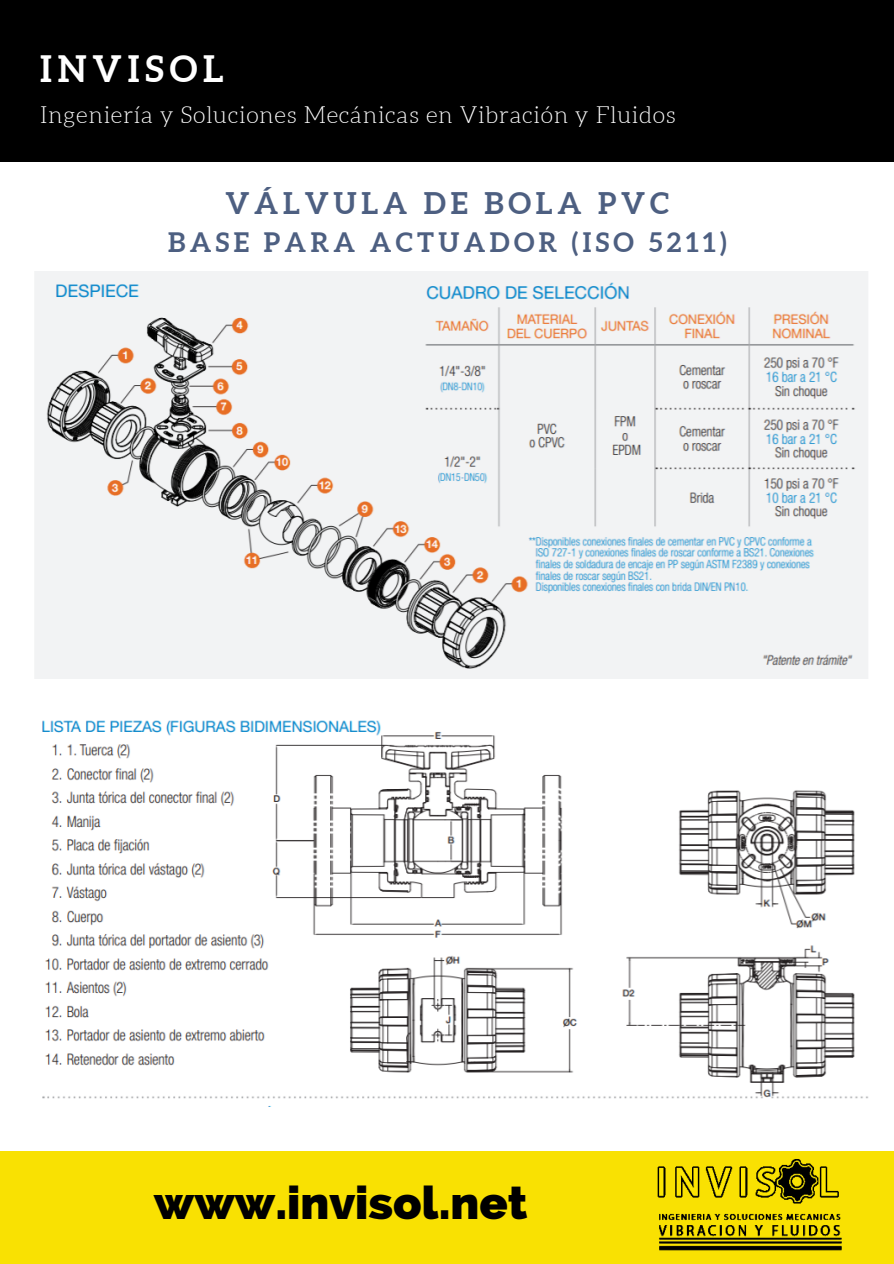
<style>
.page{position:relative;width:894px;height:1264px;background:#fff}
.page>*{position:absolute;margin:0;border:0;box-sizing:border-box;transform-origin:0 0}
.t1{font:800 46.5px "Raleway";color:#000}
.t2{font:700 36.3px "Aleo";letter-spacing:.16em;color:#fff}
.t3{font:700 29.85px "Aleo";letter-spacing:.16em;color:#4d5f81}
.t4{font:700 26.85px "Aleo";letter-spacing:.16em;color:#4d5f81}
.t5{font:300 23.25px "Aleo";letter-spacing:.03em;color:#fff}
</style>
<div class="page">
<div style="left:0;top:0;width:893px;height:161px;background:#000"></div>
<div style="left:0;top:1151px;width:893px;height:112px;background:#f9e102"></div>
<img style="left:657px;top:1159px;width:185px;height:92px">
<img style="left:35px;top:271px;width:833px;height:408px">
<img style="left:42px;top:720px;width:826px;height:379px">
<p class="t2" style="left:40px;top:48px;width:185px">INVISOL</p>
<p class="t5" style="left:40px;top:102px;width:636px">Ingeniería y Soluciones Mecánicas en Vibración y Fluidos</p>
<p class="t3" style="left:225px;top:186px;width:445px">VÁLVULA DE BOLA PVC</p>
<p class="t4" style="left:168px;top:227px;width:559px">BASE PARA ACTUADOR (ISO 5211)</p>
<p class="t1" style="left:154px;top:1175px;width:375px">www.invisol.net</p>
</div>
